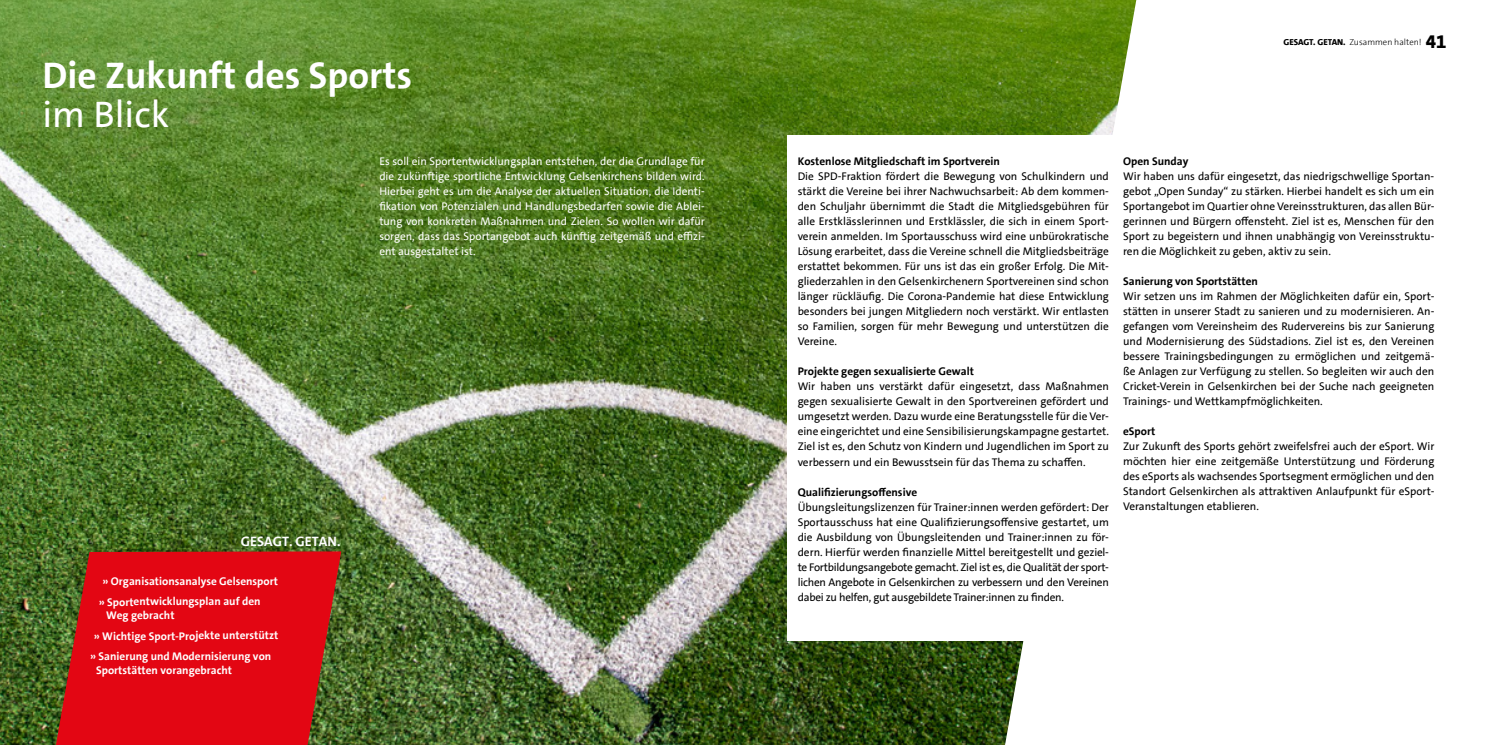
<style>
.page{position:relative;width:1489px;height:745px;background:#fff}
.page>*{position:absolute;margin:0;border:0;box-sizing:border-box;transform-origin:0 0}
.t1{font:700 37.5px "SPD The Sans";color:#fff}
.t2{font:37.5px "SPD The Sans";color:#fff}
.t3{font:700 13.75px "SPD The Sans";letter-spacing:-.005em;color:#fff}
.t4{font:11.25px/15px "SPD The Sans";color:#000;text-align:justify}
.t5{font:11.25px/15px "SPD The Sans";color:#fff;text-align:justify}
.t6{font:700 11.25px/20.6px "SPD The Sans";letter-spacing:-.005em;color:#fff}
.t7{font:700 11.25px "SPD The Sans";color:#000}
.t8{font:300 8.75px "SPD The Sans";color:#000}
.s1{font-weight:800}
.s2{font-weight:800;font-size:18.75px}
</style>
<div class="page">
<img style="left:0;top:0;width:1136px;height:744px">
<div style="left:787px;top:135px;width:659px;height:505px;background:#fff"></div>
<svg style="left:56px;top:551px;width:285px;height:193px;background:#d01215"></svg>
<h1 class="t1" style="left:43px;top:51px;width:371px">Die Zukunft des Sports</h1>
<h1 class="t2" style="left:43px;top:90px;width:128px">im Blick</h1>
<p class="t5" style="left:379px;top:154px;width:327px">Es soll ein Sportentwicklungsplan entstehen, der die Grundlage für die zukünftige sportliche Entwicklung Gelsenkirchens bilden wird.<br>Hierbei geht es um die Analyse der aktuellen Situation, die Identi&shy;fikation von Potenzialen und Handlungsbedarfen sowie die Ablei&shy;tung von konkreten Maßnahmen und Zielen. So wollen wir dafür sorgen, dass das Sportangebot auch künftig zeitgemäß und effizi&shy;ent ausgestaltet ist.</p>
<p class="t7" style="left:797px;top:154px;width:204px">Kostenlose Mitgliedschaft im Sportverein</p>
<p class="t4" style="left:797px;top:169px;width:313px">Die SPD-Fraktion fördert die Bewegung von Schulkindern und stärkt die Vereine bei ihrer Nachwuchsarbeit: Ab dem kommen&shy;den Schuljahr übernimmt die Stadt die Mitgliedsgebühren für alle Erstklässlerinnen und Erstklässler, die sich in einem Sport&shy;verein anmelden. Im Sportausschuss wird eine unbürokratische Lösung erarbeitet, dass die Vereine schnell die Mitgliedsbeiträge erstattet bekommen. Für uns ist das ein großer Erfolg. Die Mit&shy;gliederzahlen in den Gelsenkirchenern Sportvereinen sind schon länger rückläufig. Die Corona-Pandemie hat diese Entwicklung besonders bei jungen Mitgliedern noch verstärkt. Wir entlasten so Familien, sorgen für mehr Bewegung und unterstützen die Vereine.</p>
<p class="t7" style="left:797px;top:364px;width:178px">Projekte gegen sexualisierte Gewalt</p>
<p class="t4" style="left:797px;top:379px;width:313px">Wir haben uns verstärkt dafür eingesetzt, dass Maßnahmen gegen sexualisierte Gewalt in den Sportvereinen gefördert und umgesetzt werden. Dazu wurde eine Beratungsstelle für die Ver&shy;eine eingerichtet und eine Sensibilisierungskampagne gestartet.<br>Ziel ist es, den Schutz von Kindern und Jugendlichen im Sport zu verbessern und ein Bewusstsein für das Thema zu schaffen.</p>
<p class="t7" style="left:797px;top:484px;width:121px">Qualifizierungsoffensive</p>
<p class="t4" style="left:797px;top:499px;width:313px">Übungsleitungslizenzen für Trainer:innen werden gefördert: Der Sportausschuss hat eine Qualifizierungsoffensive gestartet, um die Ausbildung von Übungsleitenden und Trainer:innen zu för&shy;dern. Hierfür werden finanzielle Mittel bereitgestellt und geziel&shy;te Fortbildungsangebote gemacht. Ziel ist es, die Qualität der sport&shy;lichen Angebote in Gelsenkirchen zu verbessern und den Vereinen dabei zu helfen, gut ausgebildete Trainer:innen zu finden.</p>
<p class="t3" style="left:241px;top:532px;width:101px">GESAGT. GETAN.</p>
<p class="t6" style="left:99px;top:570px;width:181px;text-indent:4px">» Organisationsanalyse Gelsensport » Sportentwicklungsplan auf den</p>
<p class="t6" style="left:106px;top:604px;width:70px">Weg gebracht</p>
<p class="t6" style="left:94px;top:625px;width:186px">» Wichtige Sport-Projekte unterstützt</p>
<p class="t6" style="left:90px;top:645px;width:183px">» Sanierung und Modernisierung von</p>
<p class="t6" style="left:96px;top:659px;width:137px">Sportstätten vorangebracht</p>
<p class="t8" style="left:1283px;top:36px;width:164px"><span class="s1">GESAGT. GETAN.</span> Zusammen halten! <span class="s2">41</span></p>
<p class="t7" style="left:1123px;top:154px;width:67px">Open Sunday</p>
<p class="t4" style="left:1123px;top:169px;width:313px">Wir haben uns dafür eingesetzt, das niedrigschwellige Sportan&shy;gebot „Open Sunday“ zu stärken. Hierbei handelt es sich um ein Sportangebot im Quartier ohne Vereinsstrukturen, das allen Bür&shy;gerinnen und Bürgern offensteht. Ziel ist es, Menschen für den Sport zu begeistern und ihnen unabhängig von Vereinsstruktu&shy;ren die Möglichkeit zu geben, aktiv zu sein.</p>
<p class="t7" style="left:1123px;top:274px;width:136px">Sanierung von Sportstätten</p>
<p class="t4" style="left:1123px;top:289px;width:313px">Wir setzen uns im Rahmen der Möglichkeiten dafür ein, Sport&shy;stätten in unserer Stadt zu sanieren und zu modernisieren. An&shy;gefangen vom Vereinsheim des Rudervereins bis zur Sanierung und Modernisierung des Südstadions. Ziel ist es, den Vereinen bessere Trainingsbedingungen zu ermöglichen und zeitgemä&shy;ße Anlagen zur Verfügung zu stellen. So begleiten wir auch den Cricket-Verein in Gelsenkirchen bei der Suche nach geeigneten Trainings- und Wettkampfmöglichkeiten.</p>
<p class="t7" style="left:1123px;top:424px;width:34px">eSport</p>
<p class="t4" style="left:1123px;top:439px;width:313px">Zur Zukunft des Sports gehört zweifelsfrei auch der eSport. Wir möchten hier eine zeitgemäße Unterstützung und Förderung des eSports als wachsendes Sportsegment ermöglichen und den Standort Gelsenkirchen als attraktiven Anlaufpunkt für eSport-Veranstaltungen etablieren.</p>
</div>
